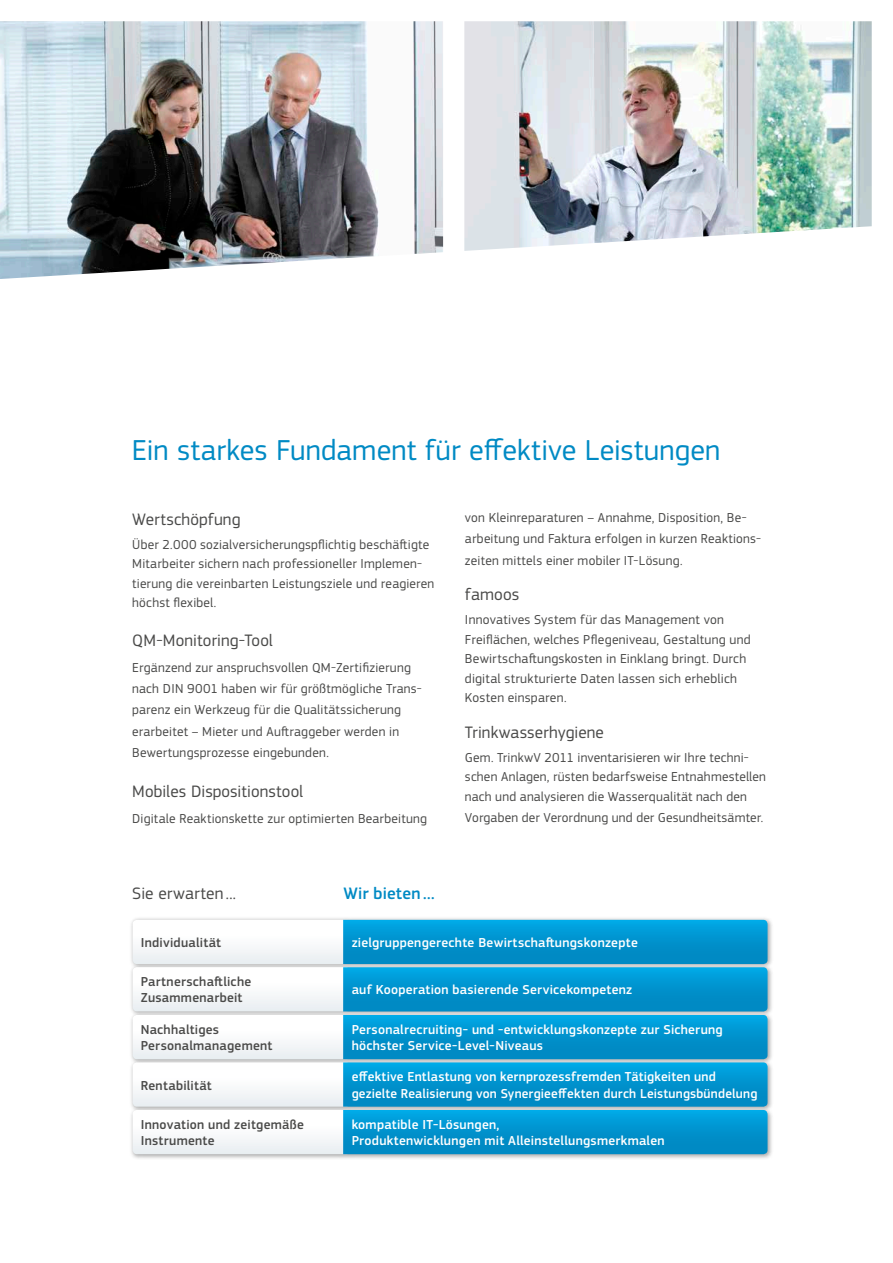
<style>
.page{position:relative;width:893px;height:1263px;background:#fff}
.page>*{position:absolute;margin:0;border:0;box-sizing:border-box;transform-origin:0 0}
.Subhead{font:30px "PF Square Sans Pro";letter-spacing:.005em;color:#008ac4}
.Copytext{font:17.25px "PF Square Sans Pro";letter-spacing:.005em;color:#4a4a49}
.Fließtext{font:17.25px "PF Square Sans Pro";letter-spacing:.005em;color:#4a4a49}
.Fließtext-2{font:500 17.25px "PF Square Sans Pro";letter-spacing:.01em;color:#008ac4}
.Copytext-2{font:13.5px/19.5px "PF Square Sans Pro";letter-spacing:.015em;color:#4a4a49}
.Fließtext-3{font:500 13.5px/16.5px "PF Square Sans Pro";letter-spacing:.02em;color:#fff}
.Fließtext-4{font:500 13.5px/16.5px "PF Square Sans Pro";letter-spacing:.02em;color:#4a4a49}
</style>
<div class="page">
<img style="left:0;top:21px;width:443px;height:258px">
<img style="left:464px;top:21px;width:408px;height:230px">
<div style="left:129px;top:917px;width:645px;height:243px;background:#000;opacity:.35"></div>
<svg style="left:133px;top:920px;width:634px;height:234px"></svg>
<p class="Subhead" style="left:132px;top:433px;width:590px">Ein starkes Fundament für effektive Leistungen</p>
<p class="Copytext" style="left:132px;top:509px;width:110px">Wertschöpfung</p>
<p class="Copytext-2" style="left:132px;top:534px;width:304px">Über 2.000 sozialversicherungspflichtig beschäftigte Mitarbeiter sichern nach professioneller Implemen&shy;tierung die vereinbarten Leistungsziele und reagieren höchst flexibel.</p>
<p class="Copytext" style="left:132px;top:630px;width:142px">QM-Monitoring-Tool</p>
<p class="Copytext-2" style="left:132px;top:656px;width:291px;line-height:21.5px">Ergänzend zur anspruchsvollen QM-Zertifizierung nach DIN 9001 haben wir für größtmögliche Trans&shy;parenz ein Werkzeug für die Qualitätssicherung erarbeitet – Mieter und Auftraggeber werden in Bewertungsprozesse eingebunden.</p>
<p class="Copytext" style="left:132px;top:781px;width:173px">Mobiles Dispositionstool</p>
<p class="Copytext-2" style="left:132px;top:808px;width:296px">Digitale Reaktionskette zur optimierten Bearbeitung</p>
<p class="Fließtext" style="left:132px;top:883px;width:105px">Sie erwarten ...</p>
<p class="Fließtext-2" style="left:343px;top:883px;width:93px">Wir bieten ...</p>
<p class="Copytext-2" style="left:465px;top:507px;width:298px;line-height:21.5px">von Kleinreparaturen – Annahme, Disposition, Be&shy;arbeitung und Faktura erfolgen in kurzen Reaktions&shy;zeiten mittels einer mobiler IT-Lösung.</p>
<p class="Copytext" style="left:465px;top:584px;width:56px">famoos</p>
<p class="Copytext-2" style="left:465px;top:610px;width:287px">Innovatives System für das Management von Freiflächen, welches Pflegeniveau, Gestaltung und Bewirtschaftungskosten in Einklang bringt. Durch digital strukturierte Daten lassen sich erheblich Kosten einsparen.</p>
<p class="Copytext" style="left:465px;top:722px;width:140px">Trinkwasserhygiene</p>
<p class="Copytext-2" style="left:465px;top:748px;width:303px">Gem. TrinkwV 2011 inventarisieren wir Ihre techni&shy;schen Anlagen, rüsten bedarfsweise Entnahmestellen nach und analysieren die Wasserqualität nach den</p>
<p class="Copytext-2" style="left:465px;top:808px;width:300px">Vorgaben der Verordnung und der Gesundheitsämter.</p>
<p class="Fließtext-4" style="left:141px;top:934px;width:82px">Individualität</p>
<p class="Fließtext-4" style="left:141px;top:973px;width:112px">Partnerschaftliche<br>Zusammenarbeit</p>
<p class="Fließtext-4" style="left:141px;top:1021px;width:133px">Nachhaltiges<br>Personalmanagement</p>
<p class="Fließtext-4" style="left:141px;top:1077px;width:73px">Rentabilität</p>
<p class="Fließtext-4" style="left:141px;top:1116px;width:165px">Innovation und zeitgemäße<br>Instrumente</p>
<p class="Fließtext-3" style="left:352px;top:934px;width:288px">zielgruppengerechte Bewirtschaftungskonzepte</p>
<p class="Fließtext-3" style="left:352px;top:982px;width:282px">auf Kooperation basierende Servicekompetenz</p>
<p class="Fließtext-3" style="left:352px;top:1021px;width:373px">Personalrecruiting- und -entwicklungskonzepte zur Sicherung höchster Service-Level-Niveaus</p>
<p class="Fließtext-3" style="left:352px;top:1069px;width:407px">effektive Entlastung von kernprozessfremden Tätigkeiten und gezielte Realisierung von Synergieeffekten durch Leistungsbündelung</p>
<p class="Fließtext-3" style="left:352px;top:1116px;width:314px">kompatible IT-Lösungen,<br>Produktenwicklungen mit Alleinstellungsmerkmalen</p>
</div>
